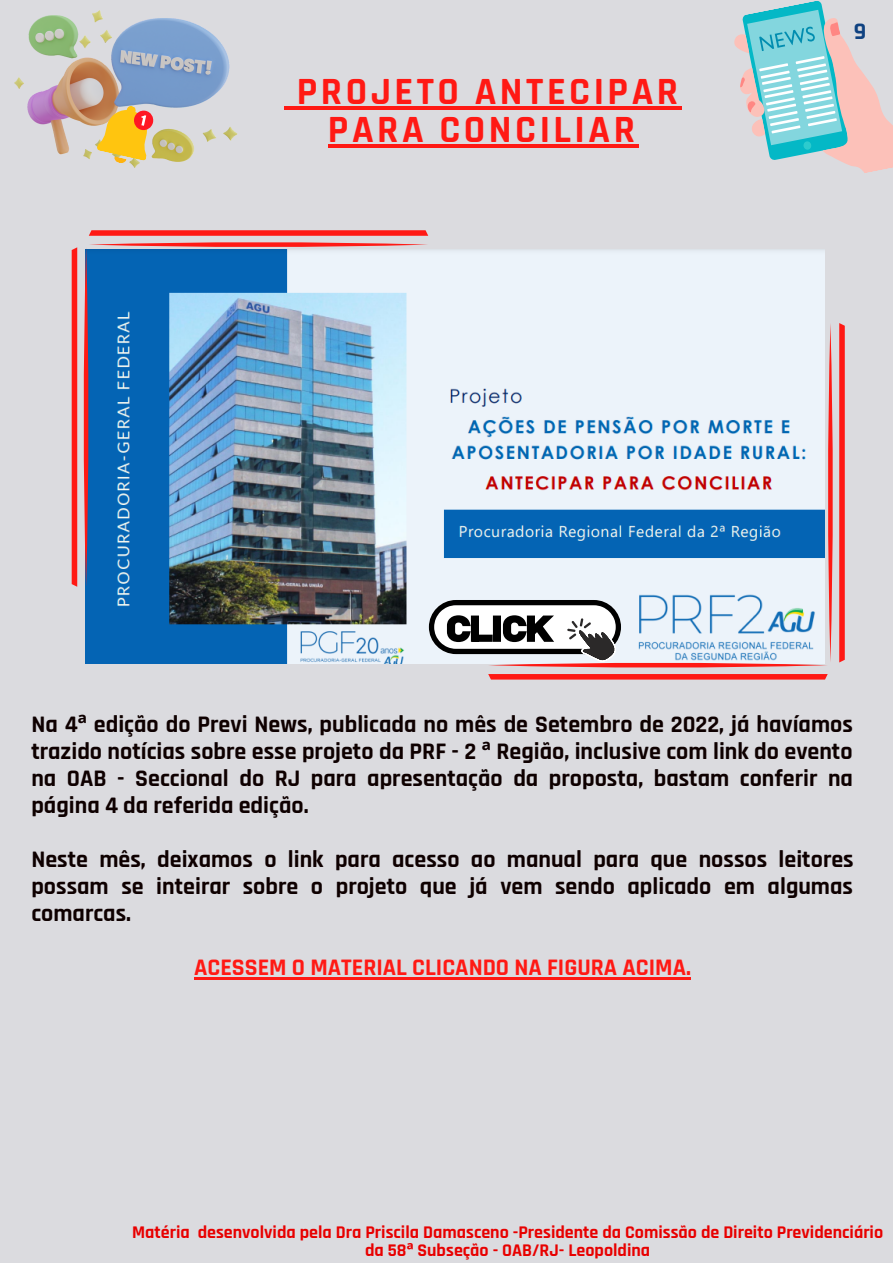
<style>
.page{position:relative;width:893px;height:1264px;background:#fff}
.page>*{position:absolute;margin:0;border:0;box-sizing:border-box;transform-origin:0 0}
.t1{font:700 39px/38.2px "Rajdhani";letter-spacing:.09em;color:#ff1914;text-align:center}
.t2{font:700 24px/27px "Rajdhani";color:#0e0000;text-align:justify}
.t3{font:700 24px "Rajdhani";color:#ff1914}
.t4{font:700 24px "Rajdhani";color:#104281}
.t5{font:700 18px/18px "Rajdhani";color:#e80000;text-align:center}
.s1{font-family:"Noto Sans"}
</style>
<div class="page">
<div style="left:0;top:0;width:892px;height:1262px;background:#dbdbdf"></div>
<svg style="left:734px;top:1px;width:158px;height:172px"></svg>
<img style="left:15px;top:10px;width:222px;height:158px">
<svg style="left:96px;top:100px;width:61px;height:64px"></svg>
<svg style="left:285px;top:106px;width:12px;height:3px"></svg>
<hr style="left:297px;top:106px;width:384px;height:3px;background:#ff1914">
<hr style="left:328px;top:144px;width:310px;height:4px;background:#ff1914">
<div style="left:72px;top:247px;width:5px;height:339px;background:#ff1914"></div>
<hr style="left:194px;top:976px;width:497px;height:3px;background:#ff1914">
<div style="left:488px;top:674px;width:339px;height:5px;background:#ff1914"></div>
<svg style="left:839px;top:323px;width:5px;height:339px"></svg>
<img style="left:83px;top:230px;width:750px;height:438px">
<h1 class="t1" style="left:297px;top:73px;width:383px">PROJETO ANTECIPAR<br>PARA CONCILIAR</h1>
<p class="t4" style="left:853px;top:16px;width:14px">9</p>
<p class="t2" style="left:31px;top:711px;width:823px">Na 4<span class="s1">ª</span> edição do Previ News, publicada no mês de Setembro de 2022, já havíamos trazido notícias sobre esse projeto da PRF - 2 <span class="s1">ª</span> Região, inclusive com link do evento na OAB - Seccional do RJ para apresentação da proposta, bastam conferir na página 4 da referida edição.</p>
<p class="t2" style="left:31px;top:846px;width:823px">Neste mês, deixamos o link para acesso ao manual para que nossos leitores possam se inteirar sobre o projeto que já vem sendo aplicado em algumas comarcas.</p>
<p class="t3" style="left:194px;top:952px;width:498px">ACESSEM O MATERIAL CLICANDO NA FIGURA ACIMA.</p>
<p class="t5" style="left:132px;top:1223px;width:752px">Matéria desenvolvida pela Dra Priscila Damasceno -Presidente da Comissão de Direito Previdenciário da 58<span class="s1">ª</span> Subseção - OAB/RJ- Leopoldina</p>
</div>
